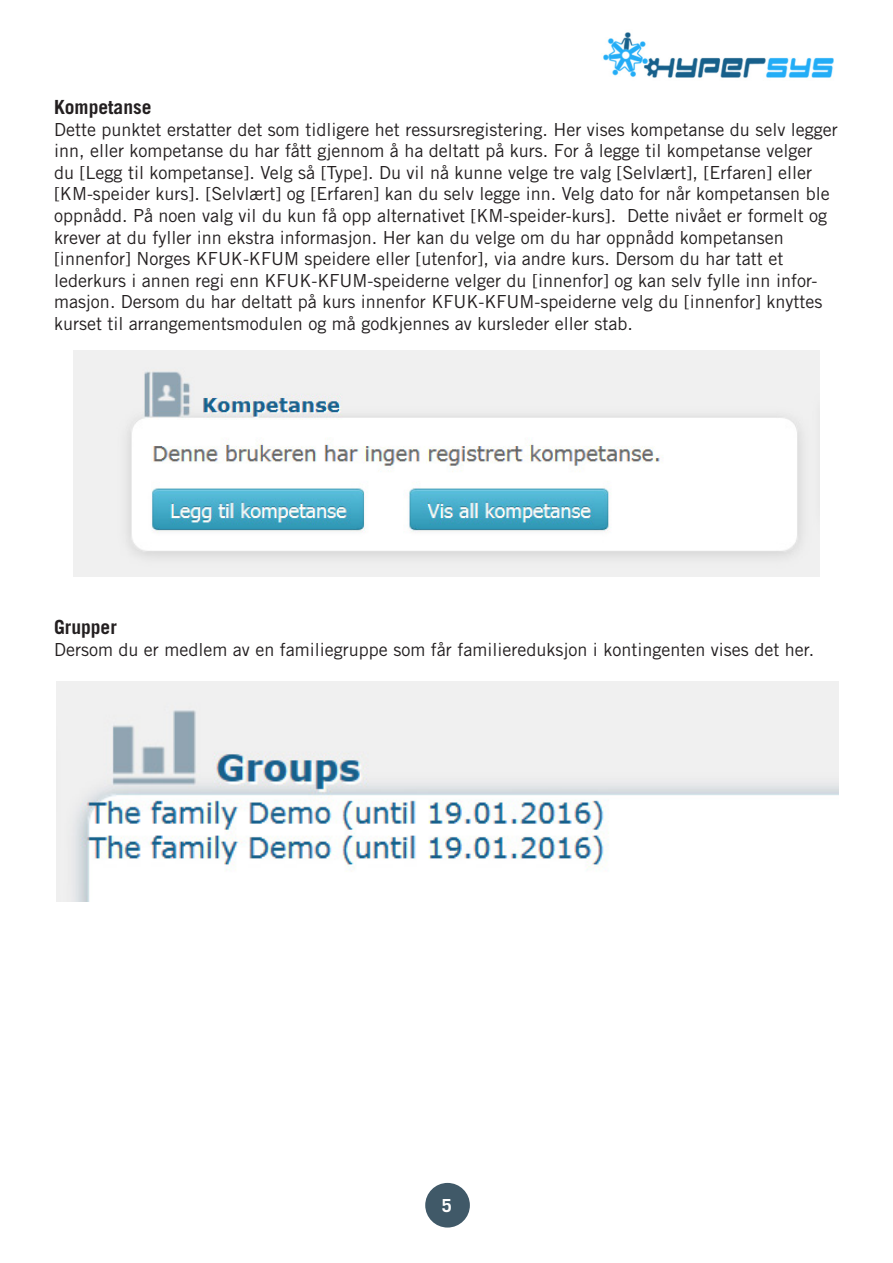
<style>
.page{position:relative;width:893px;height:1263px;background:#fff}
.page>*{position:absolute;margin:0;border:0;box-sizing:border-box;transform-origin:0 0}
.t1{font:700 19.5px "Trade Gothic LT Std";color:#231f20}
.t2{font:18px/21.6px "Trade Gothic LT Std";color:#231f20}
.t3{font:700 18px "Trade Gothic LT Std";color:#fff}
</style>
<div class="page">
<img style="left:603px;top:32px;width:231px;height:46px">
<div style="left:425px;top:1183px;width:45px;height:44px;background:#405968;border-radius:50%"></div>
<img style="left:56px;top:681px;width:783px;height:220px">
<img style="left:74px;top:351px;width:745px;height:225px">
<p class="t1" style="left:54px;top:95px;width:99px">Kompetanse</p>
<p class="t2" style="left:54px;top:118px;width:785px">Dette punktet erstatter det som tidligere het ressursregistering. Her vises kompetanse du selv legger inn, eller kompetanse du har fått gjennom å ha deltatt på kurs. For å legge til kompetanse velger<br>du [Legg til kompetanse]. Velg så [Type]. Du vil nå kunne velge tre valg [Selvlært], [Erfaren] eller [KM-speider kurs]. [Selvlært] og [Erfaren] kan du selv legge inn. Velg dato for når kompetansen ble oppnådd. På noen valg vil du kun få opp alternativet [KM-speider-kurs]. Dette nivået er formelt og krever at du fyller inn ekstra informasjon. Her kan du velge om du har oppnådd kompetansen [innenfor] Norges KFUK-KFUM speidere eller [utenfor], via andre kurs. Dersom du har tatt et lederkurs i annen regi enn KFUK-KFUM-speiderne velger du [innenfor] og kan selv fylle inn infor&shy;masjon. Dersom du har deltatt på kurs innenfor KFUK-KFUM-speiderne velg du [innenfor] knyttes kurset til arrangementsmodulen og må godkjennes av kursleder eller stab.</p>
<p class="t1" style="left:54px;top:615px;width:64px">Grupper</p>
<p class="t2" style="left:54px;top:638px;width:762px">Dersom du er medlem av en familiegruppe som får familiereduksjon i kontingenten vises det her.</p>
<p class="t3" style="left:442px;top:1194px;width:12px">5</p>
</div>
